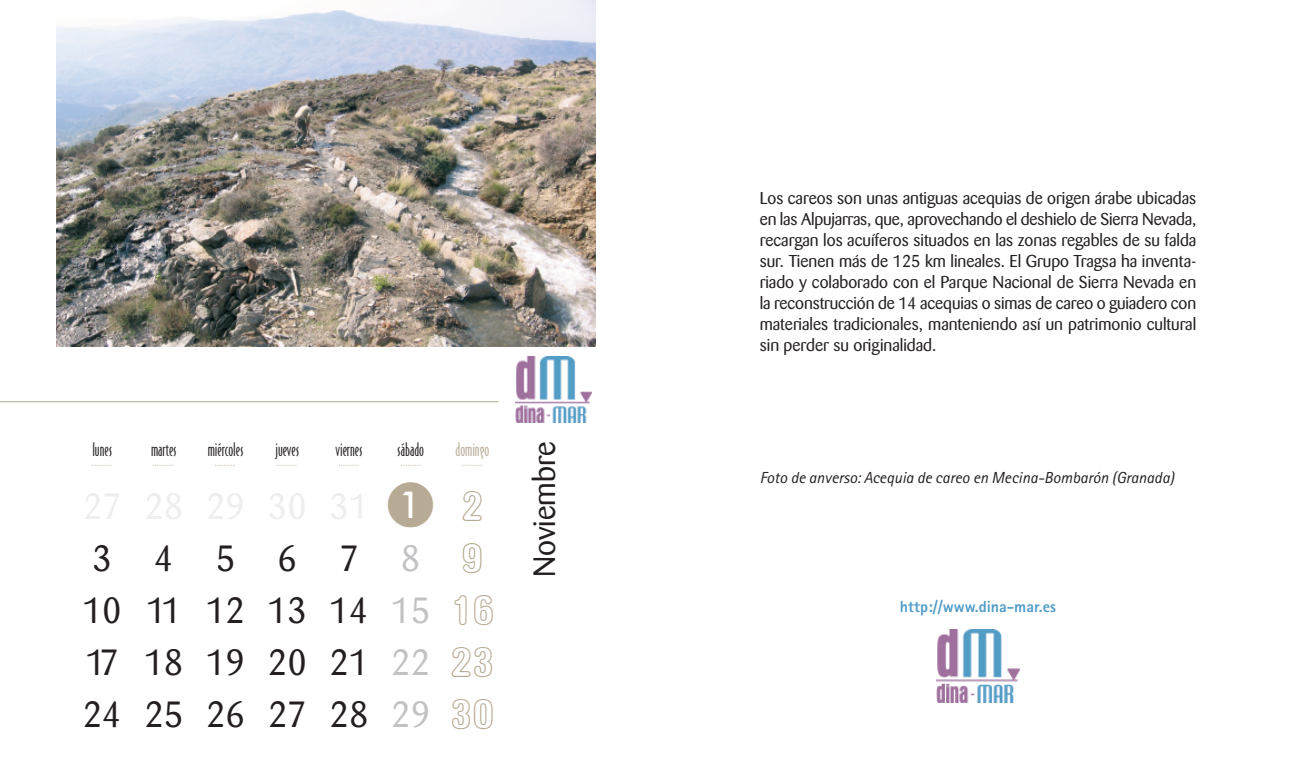
<style>
.page{position:relative;width:1304px;height:766px;background:#fff}
.page>*{position:absolute;margin:0;border:0;box-sizing:border-box;transform-origin:0 0}
.t1{font:42.2px "AG Book Rounded Bold Cn Outline";color:#b8ab95}
.t2{font:36px/52px "Barmeno";color:#231f20}
.t3{font:30.6px "Barmeno";color:#231f20}
.t4{font:17.6px "Bodega Sans Oldstyle";color:#231f20}
.t5{font:17.6px "Bodega Sans Oldstyle";color:#b8ab95}
.t6{font:17px/21px "Barmeno";color:#231f20;text-align:justify}
.t7{font:italic 16px "Rotis Sans Serif";color:#231f20}
.t8{font:800 16px "Rotis Sans Serif";color:#529dc7}
.s1{color:#c2c2c5}
.s2{font-family:"AG Book Rounded Bold Cn Outline";font-size:42.2px;color:#b8ab95}
</style>
<div class="page">
<img style="left:936px;top:629px;width:84px;height:73px">
<img style="left:57px;top:0;width:538px;height:346px">
<hr style="left:0;top:401px;width:499px;height:1px;background:#b8ab95">
<img style="left:516px;top:356px;width:75px;height:66px">
<p class="t4" style="left:92px;top:439px;width:21px">lunes</p>
<p class="t4" style="left:151px;top:439px;width:27px">martes</p>
<p class="t4" style="left:208px;top:439px;width:37px">miércoles</p>
<p class="t4" style="left:275px;top:439px;width:25px">jueves</p>
<p class="t4" style="left:336px;top:439px;width:29px">viernes</p>
<p class="t4" style="left:397px;top:439px;width:28px">sábado</p>
<p class="t5" style="left:455px;top:439px;width:35px">domingo</p>
<h1 class="t1" style="left:461px;top:491px;width:23px">2</h1>
<h2 class="t2" style="left:83px;top:535px;width:413px">34567<span class="s1">8</span><span class="s2">9<br></span>10 11 12 13 14 <span class="s1">15</span> <span class="s2">16<br></span>17 18 19 20 21 <span class="s1">22</span> <span class="s2">23<br></span>24 25 26 27 28 <span class="s1">29</span> <span class="s2">30</span></h2>
<h3 class="t3" style="left:532px;top:577px;width:137px;rotate:-90deg">Noviembre</h3>
<p class="t6" style="left:760px;top:189px;width:438px">Los careos son unas antiguas acequias de origen árabe ubicadas en las Alpujarras, que, aprovechando el deshielo de Sierra Nevada, recargan los acuíferos situados en las zonas regables de su falda sur. Tienen más de 125 km lineales. El Grupo Tragsa ha inventa&shy;riado y colaborado con el Parque Nacional de Sierra Nevada en la reconstrucción de 14 acequias o simas de careo o guiadero con materiales tradicionales, manteniendo así un patrimonio cultural sin perder su originalidad.</p>
<p class="t7" style="left:760px;top:472px;width:416px">Foto de anverso: Acequia de careo en Mecina-Bombarón (Granada)</p>
<p class="t8" style="left:900px;top:601px;width:158px">http://www.dina-mar.es</p>
</div>
